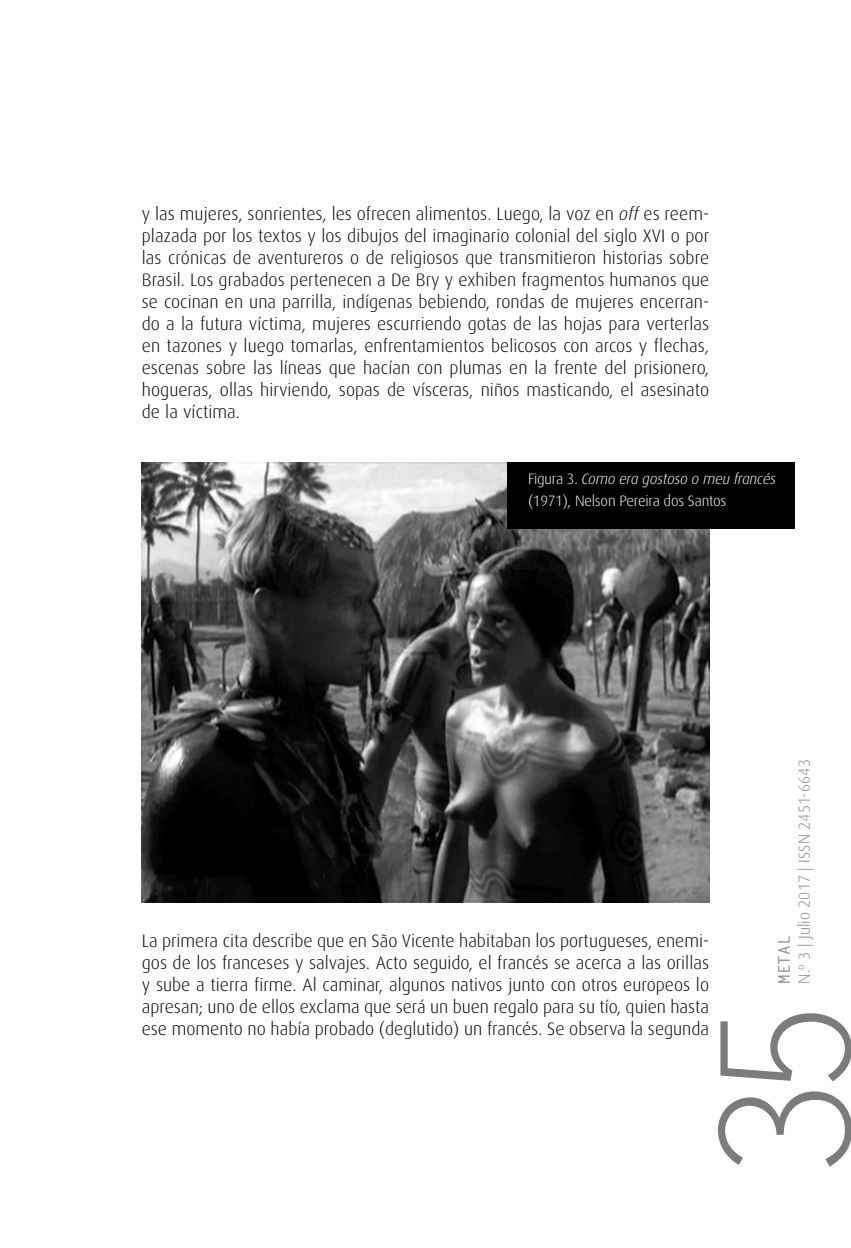
<style>
.page{position:relative;width:851px;height:1248px;background:#fff}
.page>*{position:absolute;margin:0;border:0;box-sizing:border-box;transform-origin:0 0}
.t1{font:180px "Letter Gothic Std";color:#7b7c7e}
.t2{font:300 18px/22px "Dax";color:#000;text-align:justify}
.t3{font:300 16px "Dax";color:#87888a}
.t4{font:700 16px "Letter Gothic Std";color:#87888a}
.t5{font:300 15px/22px "Dax";letter-spacing:-.015em;color:#fff}
.s1{font-style:italic}
</style>
<div class="page">
<img style="left:142px;top:462px;width:567px;height:440px">
<div style="left:507px;top:462px;width:287px;height:66px;background:#000"></div>
<p class="t2" style="left:142px;top:203px;width:569px">y las mujeres, sonrientes, les ofrecen alimentos. Luego, la voz en <span class="s1">off</span> es reem&shy;plazada por los textos y los dibujos del imaginario colonial del siglo XVI o por las crónicas de aventureros o de religiosos que transmitieron historias sobre Brasil. Los grabados pertenecen a De Bry y exhiben fragmentos humanos que se cocinan en una parrilla, indígenas bebiendo, rondas de mujeres encerran&shy;do a la futura víctima, mujeres escurriendo gotas de las hojas para verterlas en tazones y luego tomarlas, enfrentamientos belicosos con arcos y flechas, escenas sobre las líneas que hacían con plumas en la frente del prisionero, hogueras, ollas hirviendo, sopas de vísceras, niños masticando, el asesinato de la víctima.</p>
<p class="t5" style="left:528px;top:468px;width:249px">Figura 3. <span class="s1">Como era gostoso o meu francés </span>(1971), Nelson Pereira dos Santos</p>
<p class="t2" style="left:142px;top:929px;width:569px">La primera cita describe que en São Vicente habitaban los portugueses, enemi&shy;gos de los franceses y salvajes. Acto seguido, el francés se acerca a las orillas y sube a tierra firme. Al caminar, algunos nativos junto con otros europeos lo apresan; uno de ellos exclama que será un buen regalo para su tío, quien hasta ese momento no había probado (deglutido) un francés. Se observa la segunda</p>
<p class="t3" style="left:795px;top:983px;width:226px;rotate:-90deg">N.º 3 | Julio 2017 | ISSN 2451-6643</p>
<p class="t4" style="left:774px;top:983px;width:49px;rotate:-90deg">METAL</p>
<h1 class="t1" style="left:683px;top:1181px;width:189px;rotate:-90deg">35</h1>
</div>
